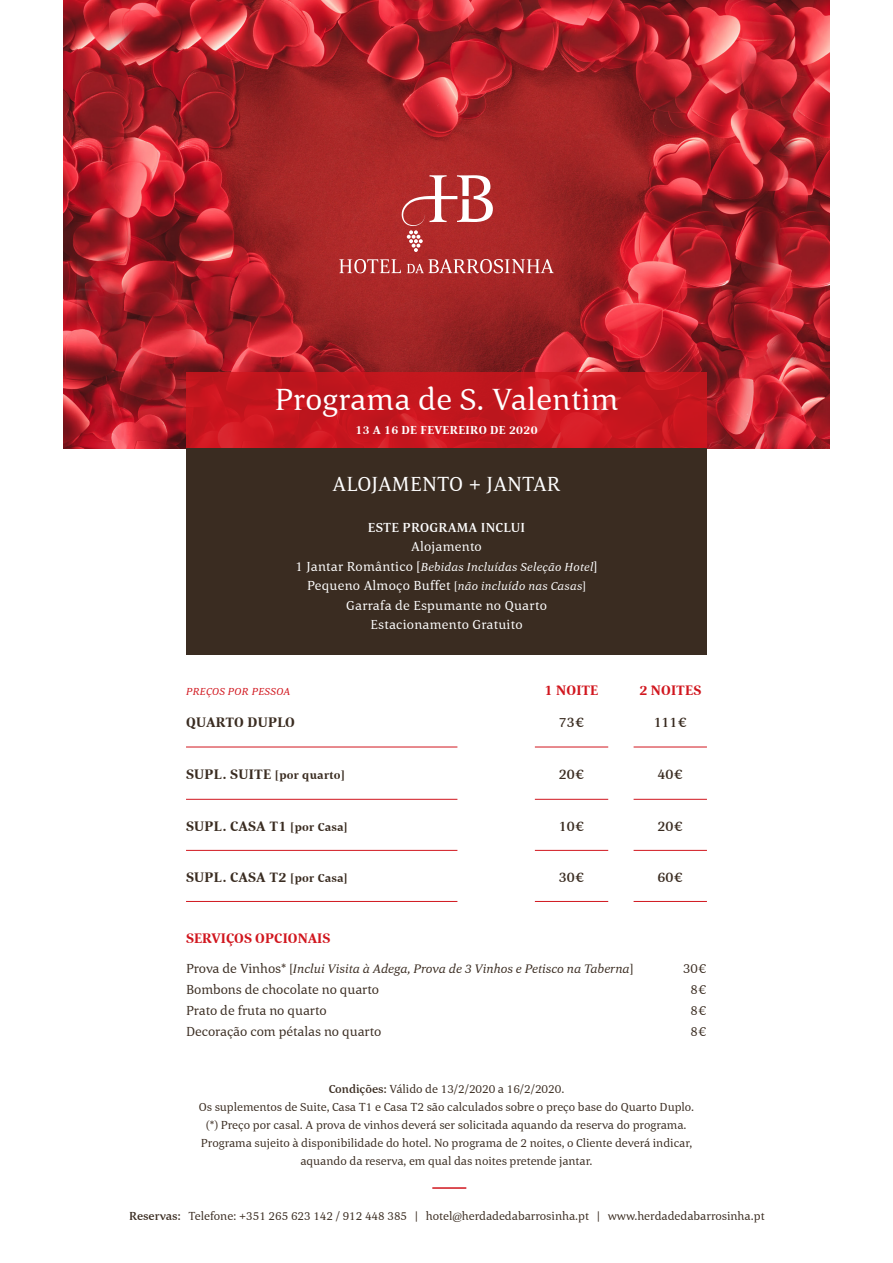
<style>
.page{position:relative;width:893px;height:1263px;background:#fff}
.page>*{position:absolute;margin:0;border:0;box-sizing:border-box;transform-origin:0 0}
.t1{font:31.5px "Corda";letter-spacing:.01em;color:#fff}
.t2{font:21px "Corda";letter-spacing:.005em;color:#fff}
.t3{font:700 14.25px "Corda";letter-spacing:.02em;color:#3a2c21}
.t4{font:700 14.25px "Corda";letter-spacing:.01em;color:#d1161e}
.t5{font:500 14.25px "Corda";color:#3a2c21}
.t6{font:13.5px/19.5px "Corda";letter-spacing:.02em;color:#fff;text-align:center}
.t7{font:13.5px "Corda";color:#3a2c21}
.t8{font:500 13.5px/19.5px "Corda";letter-spacing:.015em;color:#fff;text-align:center}
.t9{font:italic 12.75px "Corda";color:#3a2c21}
.t10{font:12px/18px "Corda";color:#3a2c21;text-align:center}
.t11{font:italic 12px "Corda";letter-spacing:.02em;color:#fff}
.t12{font:700 12px "Corda";letter-spacing:.03em;color:#fff}
.t13{font:700 12px "Corda";letter-spacing:.025em;color:#3a2c21}
.t14{font:italic 10.5px "Corda";letter-spacing:.025em;color:#d1161e}
.s1{font-weight:400}
.s2{font-style:normal;font-size:13.5px}
.s3{font-size:12px}
.s4{font-style:italic;font-size:12px}
.s5{font-size:14.25px}
.s6{font-style:normal}
.s7{font-weight:500}
</style>
<div class="page">
<img style="left:64px;top:0;width:765px;height:449px">
<svg style="left:186px;top:372px;width:521px;height:77px;background:#c5171f"></svg>
<div style="left:186px;top:449px;width:521px;height:206px;background:#3a2c21"></div>
<hr style="left:432px;top:1187px;width:34px;height:2px;background:#d1161e">
<svg style="left:402px;top:175px;width:91px;height:77px"></svg>
<svg style="left:339px;top:259px;width:62px;height:14px"></svg>
<svg style="left:407px;top:259px;width:147px;height:14px;background:#c26565"></svg>
<hr style="left:186px;top:747px;width:271px;height:1px;background:#d1161e">
<hr style="left:186px;top:850px;width:271px;height:1px;background:#d1161e">
<hr style="left:186px;top:901px;width:271px;height:1px;background:#d1161e">
<hr style="left:186px;top:799px;width:271px;height:1px;background:#d1161e">
<hr style="left:634px;top:747px;width:73px;height:1px;background:#d1161e">
<hr style="left:535px;top:747px;width:73px;height:1px;background:#d1161e">
<hr style="left:634px;top:850px;width:73px;height:1px;background:#d1161e">
<hr style="left:535px;top:850px;width:73px;height:1px;background:#d1161e">
<hr style="left:634px;top:901px;width:73px;height:1px;background:#d1161e">
<hr style="left:535px;top:901px;width:73px;height:1px;background:#d1161e">
<hr style="left:634px;top:799px;width:73px;height:1px;background:#d1161e">
<hr style="left:535px;top:799px;width:73px;height:1px;background:#d1161e">
<h1 class="t1" style="left:275px;top:379px;width:345px">Programa de S. Valentim</h1>
<p class="t12" style="left:355px;top:422px;width:183px">13 A 16 DE FEVEREIRO DE 2020</p>
<p class="t2" style="left:333px;top:470px;width:229px">ALOJAMENTO + JANTAR</p>
<p class="t8" style="left:368px;top:517px;width:159px">ESTE PROGRAMA INCLUI<br><span class="s1">Alojamento</span></p>
<p class="t11" style="left:296px;top:559px;width:303px"><span class="s2">1 Jantar Romântico [</span>Bebidas Incluídas Seleção Hotel<span class="s2">]</span></p>
<p class="t6" style="left:307px;top:576px;width:280px">Pequeno Almoço Buffet <span class="s3">[</span><span class="s4">não incluído nas Casas</span><span class="s3">]<br></span>Garrafa de Espumante no Quarto<br>Estacionamento Gratuito</p>
<p class="t14" style="left:186px;top:684px;width:106px">PREÇOS POR PESSOA</p>
<p class="t4" style="left:545px;top:681px;width:55px">1 NOITE</p>
<p class="t4" style="left:639px;top:681px;width:63px">2 NOITES</p>
<p class="t3" style="left:186px;top:712px;width:110px">QUARTO DUPLO</p>
<p class="t5" style="left:559px;top:712px;width:27px">73€</p>
<p class="t5" style="left:654px;top:712px;width:35px">111€</p>
<p class="t13" style="left:186px;top:767px;width:160px"><span class="s5">SUPL. SUITE</span> [por quarto]</p>
<p class="t5" style="left:559px;top:765px;width:27px">20€</p>
<p class="t5" style="left:658px;top:765px;width:27px">40€</p>
<p class="t3" style="left:186px;top:816px;width:163px">SUPL. CASA T1 <span class="s3">[por Casa]</span></p>
<p class="t3" style="left:186px;top:867px;width:163px">SUPL. CASA T2 <span class="s3">[por Casa]</span></p>
<p class="t5" style="left:559px;top:816px;width:27px">10€</p>
<p class="t5" style="left:559px;top:867px;width:27px">30€</p>
<p class="t5" style="left:658px;top:816px;width:27px">20€</p>
<p class="t5" style="left:658px;top:867px;width:27px">60€</p>
<p class="t4" style="left:186px;top:929px;width:146px">SERVIÇOS OPCIONAIS</p>
<p class="t9" style="left:186px;top:961px;width:449px"><span class="s2">Prova de Vinhos*</span> <span class="s6">[</span>Inclui Visita à Adega, Prova de 3 Vinhos e Petisco na Taberna<span class="s6">]</span></p>
<p class="t7" style="left:683px;top:960px;width:25px">30€</p>
<p class="t7" style="left:186px;top:981px;width:195px">Bombons de chocolate no quarto</p>
<p class="t7" style="left:690px;top:981px;width:18px">8€</p>
<p class="t7" style="left:186px;top:1002px;width:142px">Prato de fruta no quarto</p>
<p class="t7" style="left:690px;top:1002px;width:18px">8€</p>
<p class="t7" style="left:186px;top:1023px;width:197px">Decoração com pétalas no quarto</p>
<p class="t7" style="left:690px;top:1023px;width:18px">8€</p>
<p class="t10" style="left:199px;top:1080px;width:497px"><span class="s7">Condições:</span> Válido de 13/2/2020 a 16/2/2020.<br>Os suplementos de Suite, Casa T1 e Casa T2 são calculados sobre o preço base do Quarto Duplo. (*) Preço por casal. A prova de vinhos deverá ser solicitada aquando da reserva do programa.<br>Programa sujeito à disponibilidade do hotel. No programa de 2 noites, o Cliente deverá indicar, aquando da reserva, em qual das noites pretende jantar.</p>
<p class="t10" style="left:129px;top:1207px;width:637px"><span class="s7">Reservas:</span> Telefone: +351 265 623 142 / 912 448 385 | hotel@herdadedabarrosinha.pt | www.herdadedabarrosinha.pt</p>
</div>
